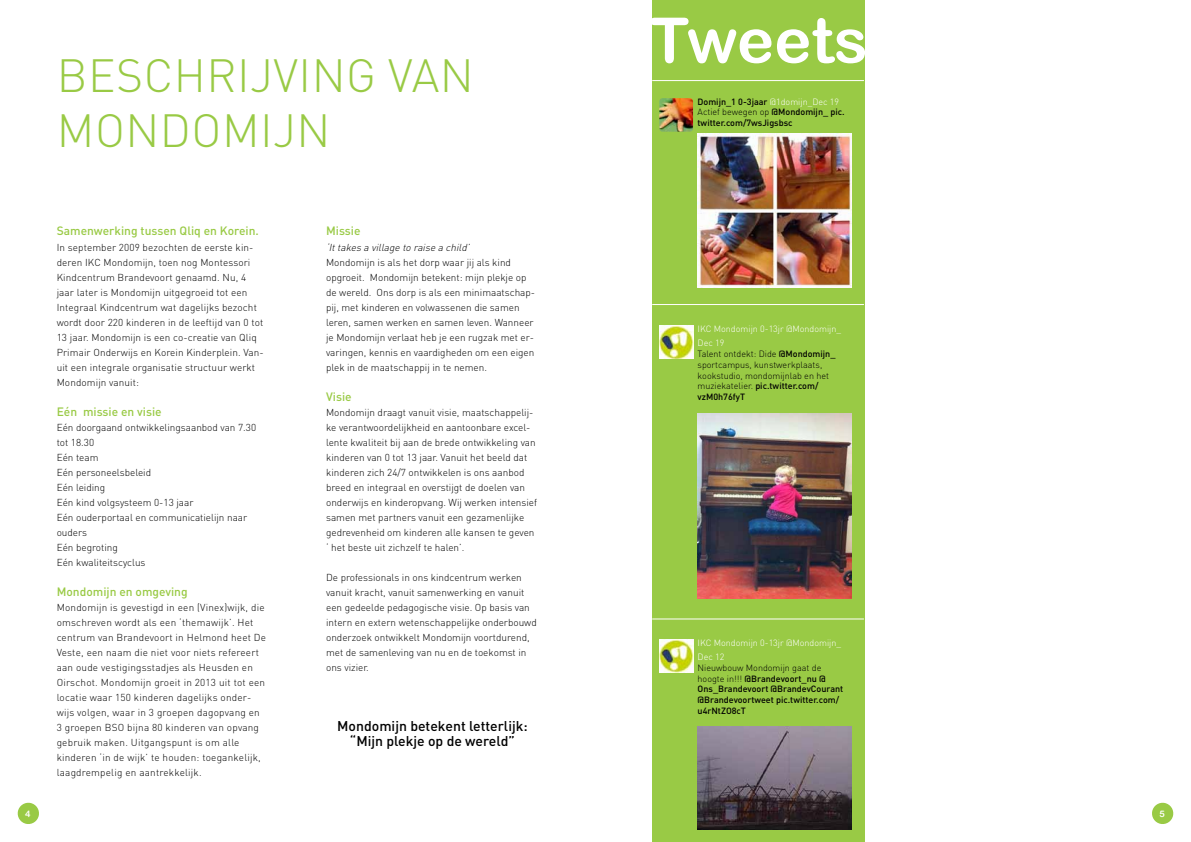
<style>
.page{position:relative;width:1191px;height:842px;background:#fff}
.page>*{position:absolute;margin:0;border:0;box-sizing:border-box;transform-origin:0 0}
.t1{font:62.8px "Arial Rounded MT Bold";color:#fff}
.t2{font:300 46px/55.2px "DIN Pro";letter-spacing:.01em;color:#99ca45}
.t3{font:500 14px/15px "DIN Pro";color:#000;text-align:center}
.t4{font:500 12px "DIN Pro";color:#99ca45}
.t5{font:300 10px/15px "DIN Pro";color:#000}
.t6{font:300 10px/15px "DIN Pro";letter-spacing:.02em;color:#000}
.t7{font:italic 300 10px "DIN Pro";color:#000}
.t8{font:500 9px/10.8px "DIN Pro";color:#000}
.t9{font:300 9px/10.8px "DIN Pro";color:#000}
.t10{font:300 9px/14px "DIN Pro";color:#fff}
.t11{font:9px "Arial Rounded MT Bold";color:#fff}
.s1{font-weight:300;color:#fff}
.s2{font-weight:300}
.s3{font-weight:500}
</style>
<div class="page">
<div style="left:652px;top:0;width:213px;height:842px;background:#99ca45"></div>
<svg style="left:17px;top:802px;width:22px;height:22px"></svg>
<svg style="left:1152px;top:802px;width:22px;height:22px"></svg>
<img style="left:698px;top:133px;width:153px;height:154px">
<img style="left:698px;top:413px;width:153px;height:185px">
<img style="left:697px;top:727px;width:154px;height:102px">
<img style="left:659px;top:98px;width:34px;height:34px">
<img style="left:659px;top:325px;width:34px;height:34px">
<img style="left:659px;top:639px;width:34px;height:34px">
<hr style="left:652px;top:304px;width:212px;height:1px;background:#fff">
<hr style="left:652px;top:619px;width:212px;height:1px;background:#fff">
<hr style="left:652px;top:80px;width:212px;height:1px;background:#fff">
<h2 class="t2" style="left:57px;top:46px;width:418px">Beschrijvi ng van<br>Mondomijn</h2>
<p class="t4" style="left:57px;top:223px;width:204px">Samenwerking tussen Qliq en Korein.</p>
<p class="t5" style="left:57px;top:239px;width:209px">In september 2009 bezochten de eerste kin&shy;deren IKC Mondomijn, toen nog Montessori Kindcentrum Brandevoort genaamd. N u, 4 jaar later is Mondomijn uitgegroeid tot een Integraal Kindcentrum wat dagelijks bezocht wordt door 220 kinderen in de leeftijd van 0 tot 13 jaar. Mondomijn is een co-creatie van Qliq Primair Onderwijs en Korein Kinderplein. Van&shy;uit een integrale organisatie structuur werkt Mondomijn vanuit:</p>
<p class="t4" style="left:57px;top:403px;width:106px">Eén missie en visie</p>
<p class="t5" style="left:57px;top:419px;width:201px">Eén doorgaand ontwikkelingsaanbod van 7.30 tot 18.30<br>Eén team<br>Eén personeelsbeleid<br>Eén leiding<br>Eén kind volgsysteem 0-13 jaar<br>Eén ouderportaal en communicatielijn naar ouders<br>Eén begroting<br>Eén kwaliteitscyclus</p>
<p class="t4" style="left:57px;top:583px;width:132px">Mondomijn en omgeving</p>
<p class="t6" style="left:57px;top:599px;width:211px">Mondomijn is gevestigd in een (Vinex)wijk, die omschreven wordt als een ‘themawijk’. H et centrum van Brandevoort in Helmond heet De Veste, een naam die niet voor niets refereert aan oude vestigingsstadjes als Heusden en Oirschot. Mondomijn groeit in 2013 uit tot een locatie waar 150 kinderen dagelijks onder&shy;wijs volgen, waar in 3 groepen dagopvang en 3 groepen BSO bijna 80 kinderen van opvang gebruik maken. U itgangspunt is om alle kinderen ‘in de wijk’ te houden: toegankelijk, laagdrempelig en aantrekkelijk.</p>
<p class="t4" style="left:326px;top:223px;width:36px">Missie</p>
<p class="t7" style="left:326px;top:240px;width:147px">‘Ittakesa village to raise a child’</p>
<p class="t5" style="left:326px;top:254px;width:211px">Mondomijn is als het dorp waar jij als kind opgroeit. Mondomijn betekent: mijn plekje op de wereld. Ons dorp is als een minimaatschap&shy;pij, met kinderen en volwassenen die samen leren, samen werken en samen leven. Wanneer je Mondomijn verlaat heb je een rugzak met er&shy;varingen, kennis en vaardigheden om een eigen plek in de maatschappij in te nemen.</p>
<p class="t4" style="left:326px;top:388px;width:27px">Visie</p>
<p class="t5" style="left:326px;top:404px;width:212px">Mondomijn draagt vanuit visie, maatschappelij&shy;ke verantwoordelijkheid en aantoonbare excel&shy;lente kwaliteit bij aan de brede ontwikkeling van kinderen van 0 tot 13 jaar. Vanuit het beeld dat kinderen zich 24/7 ontwikkelen is ons aanbod breed en integraal en overstijgt de doelen van onderwijs en kinderopvang. Wij werken intensief samen met partners vanuit een gezamenlijke gedrevenheid om kinderen alle kansen te geven ‘ het beste uit zichzelf te halen’.</p>
<p class="t5" style="left:326px;top:569px;width:212px">De professionals in ons kindcentrum werken vanuit kracht, vanuit samenwerking en vanuit een gedeelde pedagogische visie. O p basis van intern en extern wetenschappelijke onderbouwd onderzoek ontwikkelt Mondomijn voortdurend, met de samenleving van nu en de toekomst in ons vizier.</p>
<h3 class="t3" style="left:337px;top:717px;width:192px">Mondomijn betekent letterlijk: “Mijn plekje op de wereld”</h3>
<h1 class="t1" style="left:650px;top:3px;width:219px">Tweets</h1>
<p class="t8" style="left:697px;top:96px;width:149px">Domijn_1 0-3jaar <span class="s1">@1domijn_Dec 19<br></span><span class="s2">Actief bewegen op</span> @Mondomijn_ pic. twitter.com/7wsJigsbsc</p>
<p class="t10" style="left:697px;top:322px;width:145px">IKC Mondomijn 0-13jr @Mondomijn_<br>Dec 19</p>
<p class="t9" style="left:697px;top:348px;width:139px">Talent ontdekt: Dide <span class="s3">@Mondomijn_ </span>sportcampus, kunstwerkplaats, kookstudio, mondomijnlab en het muziekatelier. <span class="s3">pic.twitter.com/ vzM0h76fyT</span></p>
<p class="t10" style="left:697px;top:635px;width:145px">IKC Mondomijn 0-13jr @Mondomijn_<br>Dec 12</p>
<p class="t8" style="left:697px;top:662px;width:147px"><span class="s2">N ieuwbouw Mondomijn gaat de hoogte in!!!</span> @Brandevoort_nu @<br>Ons_Brandevoort @BrandevCourant @Brandevoortweet pic.twitter.com/ u4rNtZO8cT</p>
<p class="t11" style="left:25px;top:808px;width:7px">4</p>
<p class="t11" style="left:1159px;top:808px;width:7px">5</p>
</div>
